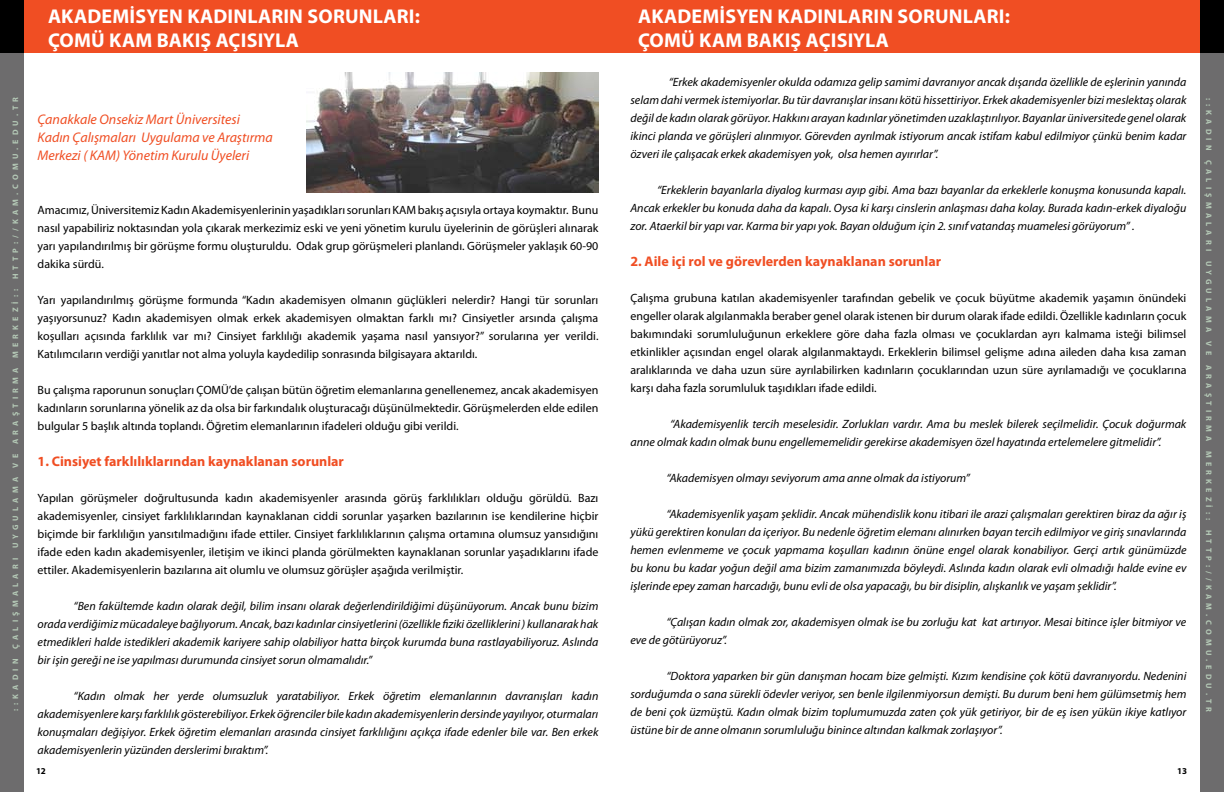
<style>
.page{position:relative;width:1224px;height:792px;background:#fff}
.page>*{position:absolute;margin:0;border:0;box-sizing:border-box;transform-origin:0 0}
.t1{font:700 20px/24px "Myriad Pro";letter-spacing:.01em;color:#fff}
.t2{font:italic 14px/18px "Myriad Pro";color:#f04e23}
.t3{font:700 14px "Myriad Pro";color:#f04e23}
.t4{font:italic 12px/18px "Myriad Pro";color:#000;text-align:justify}
.t5{font:12px/18px "Myriad Pro";color:#000;text-align:justify}
.t6{font:700 9px "Myriad Pro";color:#000}
.t7{font:700 8px "Myriad Pro";letter-spacing:.52em;color:#b5cab7}
</style>
<div class="page">
<div style="left:1200px;top:53px;width:24px;height:739px;background:#6d6c6d"></div>
<div style="left:0;top:53px;width:24px;height:739px;background:#6d6c6d"></div>
<div style="left:0;top:0;width:24px;height:53px;background:#000"></div>
<div style="left:1200px;top:0;width:24px;height:53px;background:#000"></div>
<div style="left:24px;top:0;width:588px;height:53px;background:#f04e23"></div>
<div style="left:612px;top:0;width:588px;height:53px;background:#f04e23"></div>
<img style="left:306px;top:72px;width:292px;height:121px">
<h1 class="t1" style="left:48px;top:4px;width:373px">AKADEMİSYEN KADINLARIN SORUNLARI:<br>ÇOMÜ KAM BAKIŞ AÇISIYLA</h1>
<h1 class="t1" style="left:638px;top:4px;width:373px">AKADEMİSYEN KADINLARIN SORUNLARI:<br>ÇOMÜ KAM BAKIŞ AÇISIYLA</h1>
<p class="t4" style="left:630px;top:73px;width:558px;text-indent:38px">“Erkek akademisyenler okulda odamıza gelip samimi davranıyor ancak dışarıda özellikle de eşlerinin yanında selam dahi vermek istemiyorlar. Bu tür davranışlar insanı kötü hissettiriyor. Erkek akademisyenler bizi meslektaş olarak değil de kadın olarak görüyor. Hakkını arayan kadınlar yönetimden uzaklaştırılıyor. Bayanlar üniversitede genel olarak ikinci planda ve görüşleri alınmıyor. Görevden ayrılmak istiyorum ancak istifam kabul edilmiyor çünkü benim kadar özveri ile çalışacak erkek akademisyen yok, olsa hemen ayırırlar”.</p>
<p class="t4" style="left:630px;top:181px;width:557px;text-indent:27px">“Erkeklerin bayanlarla diyalog kurması ayıp gibi. Ama bazı bayanlar da erkeklerle konuşma konusunda kapalı.<br>Ancak erkekler bu konuda daha da kapalı. Oysa ki karşı cinslerin anlaşması daha kolay. Burada kadın-erkek diyaloğu zor. Ataerkil bir yapı var. Karma bir yapı yok. Bayan olduğum için 2. sınıf vatandaş muamelesi görüyorum” .</p>
<p class="t3" style="left:630px;top:252px;width:312px">2. Aile içi rol ve görevlerden kaynaklanan sorunlar</p>
<p class="t5" style="left:630px;top:289px;width:558px">Çalışma grubuna katılan akademisyenler tarafından gebelik ve çocuk büyütme akademik yaşamın önündeki engeller olarak algılanmakla beraber genel olarak istenen bir durum olarak ifade edildi. Özellikle kadınların çocuk bakımındaki sorumluluğunun erkeklere göre daha fazla olması ve çocuklardan ayrı kalmama isteği bilimsel etkinlikler açısından engel olarak algılanmaktaydı. Erkeklerin bilimsel gelişme adına aileden daha kısa zaman aralıklarında ve daha uzun süre ayrılabilirken kadınların çocuklarından uzun süre ayrılamadığı ve çocuklarına karşı daha fazla sorumluluk taşıdıkları ifade edildi.</p>
<p class="t4" style="left:630px;top:415px;width:558px;text-indent:40px">“Akademisyenlik tercih meselesidir. Zorlukları vardır. Ama bu meslek bilerek seçilmelidir. Çocuk doğurmak anne olmak kadın olmak bunu engellememelidir gerekirse akademisyen özel hayatında ertelemelere gitmelidir”.</p>
<p class="t4" style="left:666px;top:469px;width:305px">“Akademisyen olmayı seviyorum ama anne olmak da istiyorum”</p>
<p class="t4" style="left:630px;top:505px;width:558px;text-indent:36px">“Akademisyenlik yaşam şeklidir. Ancak mühendislik konu itibari ile arazi çalışmaları gerektiren biraz da ağır iş yükü gerektiren konuları da içeriyor. Bu nedenle öğretim elemanı alınırken bayan tercih edilmiyor ve giriş sınavlarında hemen evlenmeme ve çocuk yapmama koşulları kadının önüne engel olarak konabiliyor. Gerçi artık günümüzde bu konu bu kadar yoğun değil ama bizim zamanımızda böyleydi. Aslında kadın olarak evli olmadığı halde evine ev işlerinde epey zaman harcadığı, bunu evli de olsa yapacağı, bu bir disiplin, alışkanlık ve yaşam şeklidir”.</p>
<p class="t4" style="left:630px;top:613px;width:557px;text-indent:36px">“Çalışan kadın olmak zor, akademisyen olmak ise bu zorluğu kat kat artırıyor. Mesai bitince işler bitmiyor ve eve de götürüyoruz”.</p>
<p class="t4" style="left:630px;top:667px;width:558px;text-indent:36px">“Doktora yaparken bir gün danışman hocam bize gelmişti. Kızım kendisine çok kötü davranıyordu. Nedenini sorduğumda o sana sürekli ödevler veriyor, sen benle ilgilenmiyorsun demişti. Bu durum beni hem gülümsetmiş hem de beni çok üzmüştü. Kadın olmak bizim toplumumuzda zaten çok yük getiriyor, bir de eş isen yükün ikiye katlıyor üstüne bir de anne olmanın sorumluluğu binince altından kalkmak zorlaşıyor”.</p>
<p class="t7" style="left:10px;top:711px;width:616px;rotate:-90deg">::KADIN ÇALIŞMALARI UYGULAMA VE ARAŞTIRMA MERKEZİ:: http://kam.comu.edu.tr</p>
<p class="t7" style="left:1214px;top:98px;width:616px;rotate:90deg">::KADIN ÇALIŞMALARI UYGULAMA VE ARAŞTIRMA MERKEZİ:: http://kam.comu.edu.tr</p>
<p class="t2" style="left:38px;top:110px;width:237px">Çanakkale Onsekiz Mart Üniversitesi<br>Kadın Çalışmaları Uygulama ve Araştırma<br>Merkezi ( KAM) Yönetim Kurulu Üyeleri</p>
<p class="t5" style="left:38px;top:201px;width:562px">Amacımız, Üniversitemiz Kadın Akademisyenlerinin yaşadıkları sorunları KAM bakış açısıyla ortaya koymaktır. Bunu nasıl yapabiliriz noktasından yola çıkarak merkezimiz eski ve yeni yönetim kurulu üyelerinin de görüşleri alınarak yarı yapılandırılmış bir görüşme formu oluşturuldu. Odak grup görüşmeleri planlandı. Görüşmeler yaklaşık 60-90 dakika sürdü.</p>
<p class="t5" style="left:38px;top:291px;width:562px">Yarı yapılandırılmış görüşme formunda “Kadın akademisyen olmanın güçlükleri nelerdir? Hangi tür sorunları yaşıyorsunuz? Kadın akademisyen olmak erkek akademisyen olmaktan farklı mı? Cinsiyetler arsında çalışma koşulları açısında farklılık var mı? Cinsiyet farklılığı akademik yaşama nasıl yansıyor?” sorularına yer verildi.<br>Katılımcıların verdiği yanıtlar not alma yoluyla kaydedilip sonrasında bilgisayara aktarıldı.</p>
<p class="t5" style="left:38px;top:381px;width:562px">Bu çalışma raporunun sonuçları ÇOMÜ’de çalışan bütün öğretim elemanlarına genellenemez, ancak akademisyen kadınların sorunlarına yönelik az da olsa bir farkındalık oluşturacağı düşünülmektedir. Görüşmelerden elde edilen bulgular 5 başlık altında toplandı. Öğretim elemanlarının ifadeleri olduğu gibi verildi.</p>
<p class="t3" style="left:38px;top:452px;width:308px">1. Cinsiyet farklılıklarından kaynaklanan sorunlar</p>
<p class="t5" style="left:38px;top:489px;width:562px">Yapılan görüşmeler doğrultusunda kadın akademisyenler arasında görüş farklılıkları olduğu görüldü. Bazı akademisyenler, cinsiyet farklılıklarından kaynaklanan ciddi sorunlar yaşarken bazılarının ise kendilerine hiçbir biçimde bir farklılığın yansıtılmadığını ifade ettiler. Cinsiyet farklılıklarının çalışma ortamına olumsuz yansıdığını ifade eden kadın akademisyenler, iletişim ve ikinci planda görülmekten kaynaklanan sorunlar yaşadıklarını ifade ettiler. Akademisyenlerin bazılarına ait olumlu ve olumsuz görüşler aşağıda verilmiştir.</p>
<p class="t4" style="left:38px;top:597px;width:562px;text-indent:36px">“Ben fakültemde kadın olarak değil, bilim insanı olarak değerlendirildiğimi düşünüyorum. Ancak bunu bizim orada verdiğimiz mücadaleye bağlıyorum. Ancak, bazı kadınlar cinsiyetlerini (özellikle fiziki özelliklerini ) kullanarak hak etmedikleri halde istedikleri akademik kariyere sahip olabiliyor hatta birçok kurumda buna rastlayabiliyoruz. Aslında bir işin gereği ne ise yapılması durumunda cinsiyet sorun olmamalıdır.”</p>
<p class="t4" style="left:38px;top:687px;width:562px;text-indent:36px">“Kadın olmak her yerde olumsuzluk yaratabiliyor. Erkek öğretim elemanlarının davranışları kadın akademisyenlere karşı farklılık gösterebiliyor. Erkek öğrenciler bile kadın akademisyenlerin dersinde yayılıyor, oturmaları konuşmaları değişiyor. Erkek öğretim elemanları arasında cinsiyet farklılığını açıkça ifade edenler bile var. Ben erkek akademisyenlerin yüzünden derslerimi bıraktım”.</p>
<p class="t6" style="left:36px;top:765px;width:11px">12</p>
<p class="t6" style="left:1177px;top:765px;width:11px">13</p>
</div>
